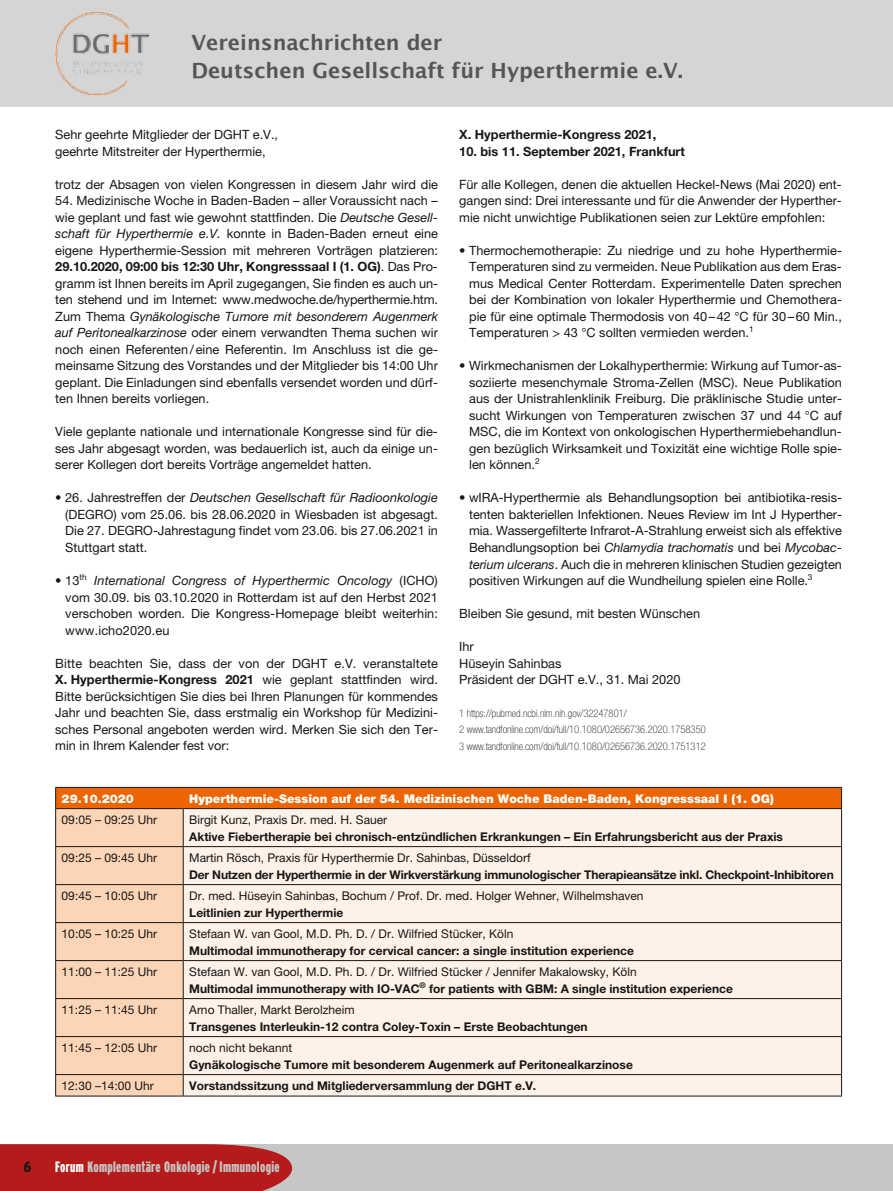
<style>
.page{position:relative;width:893px;height:1191px;background:#fff}
.page>*{position:absolute;margin:0;border:0;box-sizing:border-box;transform-origin:0 0}
.t1{font:700 21px/27.8px "Lucida Grande";color:#545554}
.t2{font:900 extra-condensed 15px "Interstate";letter-spacing:.025em;color:#c5c6c6}
.t3{font:900 condensed 15px "Interstate";color:#181716}
.t4{font:12.75px/16.5px "Helvetica Neue";color:#181716;text-align:justify}
.t5{font:700 12.75px "Helvetica Neue";color:#181716}
.t6{font:700 12px/16.5px "Helvetica Neue";color:#181716}
.t7{font:12px "Helvetica Neue";color:#181716}
.t8{font:900 12px "Helvetica Neue";color:#fff}
.t9{font:100 condensed 10.5px/16.2px "Helvetica Neue";color:#181716}
.s1{font-style:italic}
.s2{font-weight:700}
.s3{font-weight:400}
.s4{color:#fff}
</style>
<div class="page">
<div style="left:0;top:1144px;width:893px;height:47px;background:#c5c6c6"></div>
<div style="left:0;top:1144px;width:292px;height:47px;background:#b51b1a"></div>
<div style="left:0;top:0;width:893px;height:106px;background:#d6d5d5"></div>
<svg style="left:55px;top:787px;width:787px;height:308px;background:#f5dcca"></svg>
<hr style="left:55px;top:1095px;width:128px;height:1px;background:#181716">
<hr style="left:183px;top:1095px;width:659px;height:1px;background:#181716">
<img style="left:55px;top:12px;width:93px;height:83px">
<h1 class="t1" style="left:191px;top:29px;width:493px">Vereinsnachrichten der<br>Deutschen Gesellschaft für Hyperthermie e.V.</h1>
<p class="t4" style="left:55px;top:126px;width:224px">Sehr geehrte Mitglieder der DGHT e.V., geehrte Mitstreiter der Hyperthermie,</p>
<p class="t4" style="left:55px;top:176px;width:384px">trotz der Absagen von vielen Kongressen in diesem Jahr wird die</p>
<p class="t4" style="left:55px;top:192px;width:384px">54. Medizinische Woche in Baden-Baden – aller Voraussicht nach – wie geplant und fast wie gewohnt stattfinden. Die <span class="s1">Deutsche Gesell&shy;schaft für Hyperthermie e.V.</span> konnte in Baden-Baden erneut eine eigene Hyperthermie-Session mit mehreren Vorträgen platzieren:<br><span class="s2">29.10.2020, 09:00 bis 12:30 Uhr, Kongresssaal I (1. OG)</span>. Das Pro&shy;gramm ist Ihnen bereits im April zugegangen, Sie finden es auch un&shy;ten stehend und im Internet: www.medwoche.de/hyperthermie.htm.<br>Zum Thema <span class="s1">Gynäkologische Tumore mit besonderem Augenmerk auf Peritonealkarzinose</span> oder einem verwandten Thema suchen wir noch einen Referenten/eine Referentin. Im Anschluss ist die ge&shy;meinsame Sitzung des Vorstandes und der Mitglieder bis 14:00 Uhr geplant. Die Einladungen sind ebenfalls versendet worden und dürf&shy;ten Ihnen bereits vorliegen.</p>
<p class="t4" style="left:55px;top:423px;width:384px">Viele geplante nationale und internationale Kongresse sind für die&shy;ses Jahr abgesagt worden, was bedauerlich ist, auch da einige un&shy;serer Kollegen dort bereits Vorträge angemeldet hatten.</p>
<p class="t4" style="left:65px;top:489px;width:374px;text-indent:-10px">• 26. Jahrestreffen der <span class="s1">Deutschen Gesellschaft für Radioonkologie </span>(DEGRO) vom 25.06. bis 28.06.2020 in Wiesbaden ist abgesagt.<br>Die 27. DEGRO-Jahrestagung findet vom 23.06. bis 27.06.2021 in Stuttgart statt.</p>
<p class="t4" style="left:65px;top:572px;width:374px;text-indent:-10px">• 13<sup>th</sup> <span class="s1">International Congress of Hyperthermic Oncology</span> (ICHO) vom 30.09. bis 03.10.2020 in Rotterdam ist auf den Herbst 2021 verschoben worden. Die Kongress-Homepage bleibt weiterhin: www.icho2020.eu</p>
<p class="t4" style="left:55px;top:654px;width:384px">Bitte beachten Sie, dass der von der DGHT e.V. veranstaltete <span class="s2">X. -Hyperthermie-Kongress 2021</span> wie geplant stattfinden wird.<br>Bitte berücksichtigen Sie dies bei Ihren Planungen für kommendes Jahr und beachten Sie, dass erstmalig ein Workshop für Medizini&shy;sches Personal angeboten werden wird. Merken Sie sich den Ter&shy;min in Ihrem Kalender fest vor:</p>
<p class="t5" style="left:459px;top:127px;width:199px">X. Hyperthermie-Kongress 2021,</p>
<p class="t5" style="left:459px;top:143px;width:227px">10. bis 11. September 2021, Frankfurt</p>
<p class="t4" style="left:459px;top:176px;width:384px">Für alle Kollegen, denen die aktuellen Heckel-News (Mai 2020) ent&shy;gangen sind: Drei interessante und für die Anwender der Hyperther&shy;mie nicht unwichtige Publikationen seien zur Lektüre empfohlen:</p>
<p class="t4" style="left:469px;top:242px;width:374px;text-indent:-10px">• Thermochemotherapie: Zu niedrige und zu hohe Hyperthermie-Temperaturen sind zu vermeiden. Neue Publikation aus dem Eras&shy;mus Medical Center Rotterdam. Experimentelle Daten sprechen bei der Kombination von lokaler Hyperthermie und Chemothera&shy;pie für eine optimale Thermodosis von 40–42 °C für 30–60 Min., Temperaturen &gt; 43 °C sollten vermieden werden.<sup>1</sup></p>
<p class="t4" style="left:469px;top:357px;width:374px;text-indent:-10px">• Wirkmechanismen der Lokalhyperthermie: Wirkung auf Tumor-as&shy;soziierte mesenchymale Stroma-Zellen (MSC). Neue Publikation aus der Unistrahlenklinik Freiburg. Die präklinische Studie unter&shy;sucht Wirkungen von Temperaturen zwischen 37 und 44 °C auf MSC, die im Kontext von onkologischen Hyperthermiebehandlun&shy;gen bezüglich Wirksamkeit und Toxizität eine wichtige Rolle spie&shy;len können.<sup>2</sup></p>
<p class="t4" style="left:469px;top:489px;width:374px;text-indent:-10px">• wIRA-Hyperthermie als Behandlungsoption bei antibiotika-resis&shy;tenten bakteriellen Infektionen. Neues Review im Int J Hyperther&shy;mia. Wassergefilterte Infrarot-A-Strahlung erweist sich als effektive Behandlungsoption bei <span class="s1">Chlamydia trachomatis</span> und bei <span class="s1">Mycobac&shy;terium ulcerans</span>. Auch die in mehreren klinischen Studien gezeigten positiven Wirkungen auf die Wundheilung spielen eine Rolle.<sup>3</sup></p>
<p class="t4" style="left:459px;top:605px;width:242px">Bleiben Sie gesund, mit besten Wünschen</p>
<p class="t4" style="left:459px;top:638px;width:223px;text-align:left">Ihr<br>Hüseyin Sahinbas<br>Präsident der DGHT e.V., 31. Mai 2020</p>
<p class="t9" style="left:459px;top:705px;width:248px">1 https://pubmed.ncbi.nlm.nih.gov/32247801/<br>2 www.tandfonline.com/doi/full/10.1080/02656736.2020.1758350<br>3 www.tandfonline.com/doi/full/10.1080/02656736.2020.1751312</p>
<p class="t8" style="left:62px;top:791px;width:74px">29.10.2020</p>
<p class="t8" style="left:189px;top:791px;width:586px">Hyperthermie-Session auf der 54. Medizinischen Woche Baden-Baden, Kongresssaal I (1. OG)</p>
<p class="t7" style="left:62px;top:812px;width:97px">09:05 – 09:25 Uhr</p>
<p class="t7" style="left:189px;top:812px;width:200px">Birgit Kunz, Praxis Dr. med. H. Sauer</p>
<p class="t6" style="left:189px;top:828px;width:595px">Aktive Fiebertherapie bei chronisch-entzündlichen Erkrankungen – Ein Erfahrungsbericht aus der Praxis</p>
<p class="t7" style="left:62px;top:850px;width:97px">09:25 – 09:45 Uhr</p>
<p class="t7" style="left:189px;top:850px;width:343px">Martin Rösch, Praxis für Hyperthermie Dr. Sahinbas, Düsseldorf</p>
<p class="t6" style="left:189px;top:865px;width:646px">Der Nutzen der Hyperthermie in der Wirkverstärkung immunologischer Therapieansätze inkl. Checkpoint-Inhibitoren</p>
<p class="t7" style="left:62px;top:888px;width:97px">09:45 – 10:05 Uhr</p>
<p class="t7" style="left:189px;top:888px;width:456px">Dr. med. Hüseyin Sahinbas, Bochum / Prof. Dr. med. Holger Wehner, Wilhelmshaven</p>
<p class="t6" style="left:189px;top:903px;width:156px">Leitlinien zur Hyperthermie</p>
<p class="t7" style="left:62px;top:926px;width:97px">10:05 – 10:25 Uhr</p>
<p class="t7" style="left:189px;top:926px;width:326px">Stefaan W. van Gool, M.D. Ph. D. / Dr. Wilfried Stücker, Köln</p>
<p class="t6" style="left:189px;top:941px;width:446px">Multimodal immunotherapy for cervical cancer: a single institution experience</p>
<p class="t7" style="left:62px;top:964px;width:97px">11:00 – 11:25 Uhr</p>
<p class="t6" style="left:189px;top:963px;width:545px"><span class="s3">Stefaan W. van Gool, M.D. Ph. D. / Dr. Wilfried Stücker / Jennifer Makalowsky, Köln<br></span>Multimodal immunotherapy with IO-VAC<sup>®</sup> for patients with GBM: A single institution experience</p>
<p class="t7" style="left:62px;top:1002px;width:97px">11:25 – 11:45 Uhr</p>
<p class="t7" style="left:189px;top:1002px;width:167px">Arno Thaller, Markt Berolzheim</p>
<p class="t6" style="left:189px;top:1017px;width:400px">Transgenes Interleukin-12 contra Coley-Toxin – Erste Beobachtungen</p>
<p class="t7" style="left:62px;top:1040px;width:97px">11:45 – 12:05 Uhr</p>
<p class="t7" style="left:189px;top:1040px;width:104px">noch nicht bekannt</p>
<p class="t6" style="left:189px;top:1055px;width:445px">Gynäkologische Tumore mit besonderem Augenmerk auf Peritonealkarzinose</p>
<p class="t7" style="left:62px;top:1078px;width:94px">12:30 –14:00 Uhr</p>
<p class="t6" style="left:189px;top:1077px;width:349px">Vorstandssitzung und Mitgliederversammlung der DGHT e.V.</p>
<p class="t3" style="left:24px;top:1158px;width:9px">6</p>
<p class="t2" style="left:55px;top:1158px;width:226px"><span class="s4">Forum</span> Komplementäre Onkologie / Immunologie</p>
</div>
